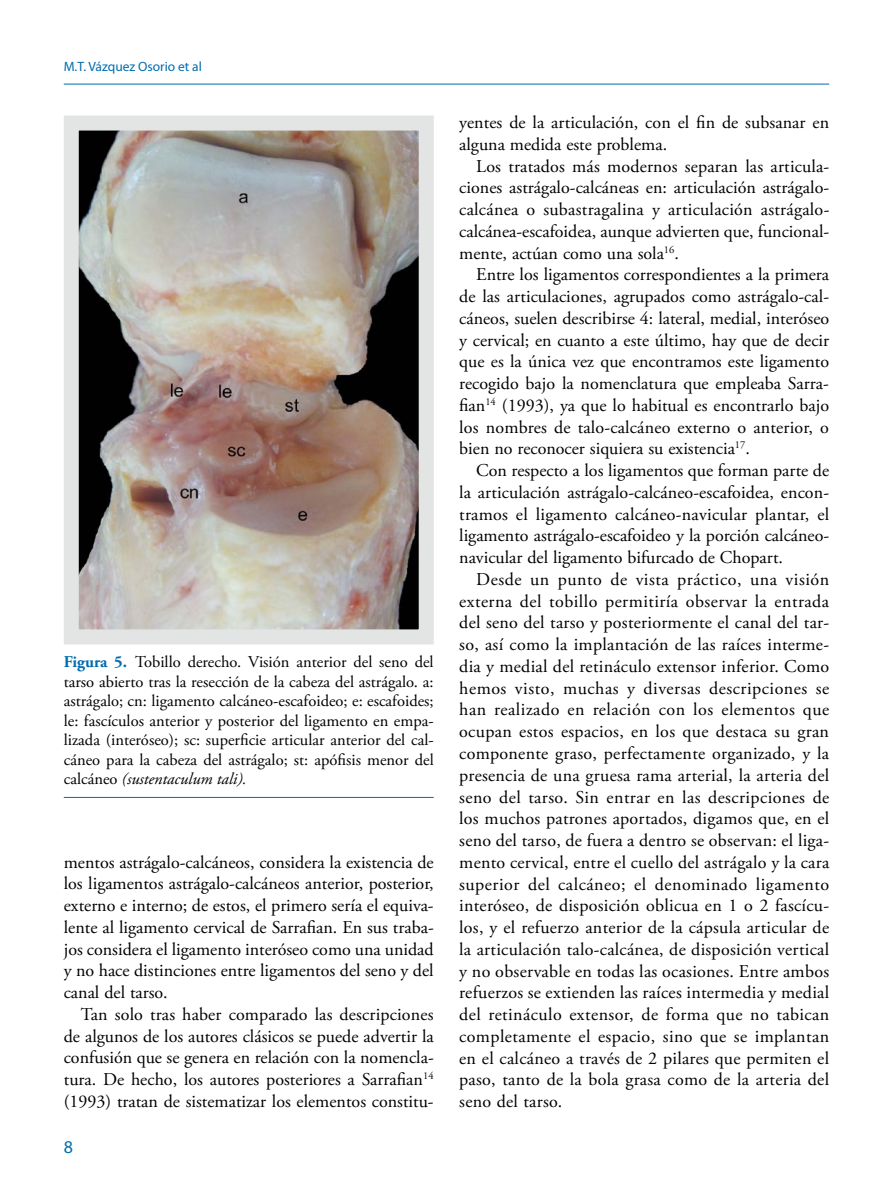
<style>
.page{position:relative;width:893px;height:1191px;background:#fff}
.page>*{position:absolute;margin:0;border:0;box-sizing:border-box;transform-origin:0 0}
.t1{font:18px/21.8px "Adobe Garamond Pro";color:#000;text-align:justify}
.t2{font:18px "Myriad Pro";color:#006caf}
.t3{font:16.5px/19.5px "Adobe Garamond Pro";color:#000;text-align:justify}
.t4{font:13.5px "Myriad Pro";color:#006caf}
.s1{font-weight:700;color:#006caf}
.s2{font-style:italic}
</style>
<div class="page">
<hr style="left:64px;top:84px;width:765px;height:1px;background:#006caf">
<img style="left:80px;top:132px;width:338px;height:496px">
<div style="left:64px;top:116px;width:370px;height:528px;border:15px solid #e3e4e4"></div>
<hr style="left:64px;top:797px;width:370px;height:1px;background:#006caf">
<p class="t4" style="left:64px;top:58px;width:140px">M.T. Vázquez Osorio et al</p>
<p class="t3" style="left:64px;top:653px;width:371px"><span class="s1">Figura 5.</span> Tobillo derecho. Visión anterior del seno del tarso abierto tras la resección de la cabeza del astrágalo. a: astrágalo; cn: ligamento calcáneo-escafoideo; e: escafoides; le: fascículos anterior y posterior del ligamento en empa&shy;lizada (interóseo); sc: superficie articular anterior del cal&shy;cáneo para la cabeza del astrágalo; st: apófisis menor del calcáneo <span class="s2">(sustentaculum tali).</span></p>
<p class="t1" style="left:64px;top:851px;width:371px">mentos astrágalo-calcáneos, considera la existencia de los ligamentos astrágalo-calcáneos anterior, posterior, externo e interno; de estos, el primero sería el equiva&shy;lente al ligamento cervical de Sarrafian. En sus traba&shy;jos considera el ligamento interóseo como una unidad y no hace distinciones entre ligamentos del seno y del canal del tarso.</p>
<p class="t1" style="left:64px;top:1004px;width:371px;text-indent:17px">Tan solo tras haber comparado las descripciones de algunos de los autores clásicos se puede advertir la confusión que se genera en relación con la nomencla&shy;tura. De hecho, los autores posteriores a Sarrafian<sup>14 </sup>(1993) tratan de sistematizar los elementos constitu-</p>
<p class="t2" style="left:64px;top:1136px;width:11px">8</p>
<p class="t1" style="left:459px;top:112px;width:371px">yentes de la articulación, con el fin de subsanar en alguna medida este problema.</p>
<p class="t1" style="left:459px;top:156px;width:372px;text-indent:17px">Los tratados más modernos separan las articula&shy;ciones astrágalo-calcáneas en: articulación astrágalo&shy;calcánea o subastragalina y articulación astrágalo&shy;calcánea-escafoidea, aunque advierten que, funcional&shy;mente, actúan como una sola<sup>16</sup>.</p>
<p class="t1" style="left:459px;top:264px;width:371px;text-indent:17px">Entre los ligamentos correspondientes a la primera de las articulaciones, agrupados como astrágalo-cal&shy;cáneos, suelen describirse 4: lateral, medial, interóseo y cervical; en cuanto a este último, hay que de decir que es la única vez que encontramos este ligamento recogido bajo la nomenclatura que empleaba Sarra&shy;fian<sup>14</sup> (1993), ya que lo habitual es encontrarlo bajo los nombres de talo-calcáneo externo o anterior, o bien no reconocer siquiera su existencia<sup>17</sup>.</p>
<p class="t1" style="left:459px;top:460px;width:371px;text-indent:17px">Con respecto a los ligamentos que forman parte de la articulación astrágalo-calcáneo-escafoidea, encon&shy;tramos el ligamento calcáneo-navicular plantar, el ligamento astrágalo-escafoideo y la porción calcáneo&shy;navicular del ligamento bifurcado de Chopart.</p>
<p class="t1" style="left:459px;top:569px;width:372px;text-indent:17px">Desde un punto de vista práctico, una visión externa del tobillo permitiría observar la entrada del seno del tarso y posteriormente el canal del tar&shy;so, así como la implantación de las raíces interme&shy;dia y medial del retináculo extensor inferior. Como hemos visto, muchas y diversas descripciones se han realizado en relación con los elementos que ocupan estos espacios, en los que destaca su gran componente graso, perfectamente organizado, y la presencia de una gruesa rama arterial, la arteria del seno del tarso. Sin entrar en las descripciones de los muchos patrones aportados, digamos que, en el seno del tarso, de fuera a dentro se observan: el liga&shy;mento cervical, entre el cuello del astrágalo y la cara superior del calcáneo; el denominado ligamento interóseo, de disposición oblicua en 1 o 2 fascícu&shy;los, y el refuerzo anterior de la cápsula articular de la articulación talo-calcánea, de disposición vertical y no observable en todas las ocasiones. Entre ambos refuerzos se extienden las raíces intermedia y medial del retináculo extensor, de forma que no tabican completamente el espacio, sino que se implantan en el calcáneo a través de 2 pilares que permiten el paso, tanto de la bola grasa como de la arteria del seno del tarso.</p>
</div>
